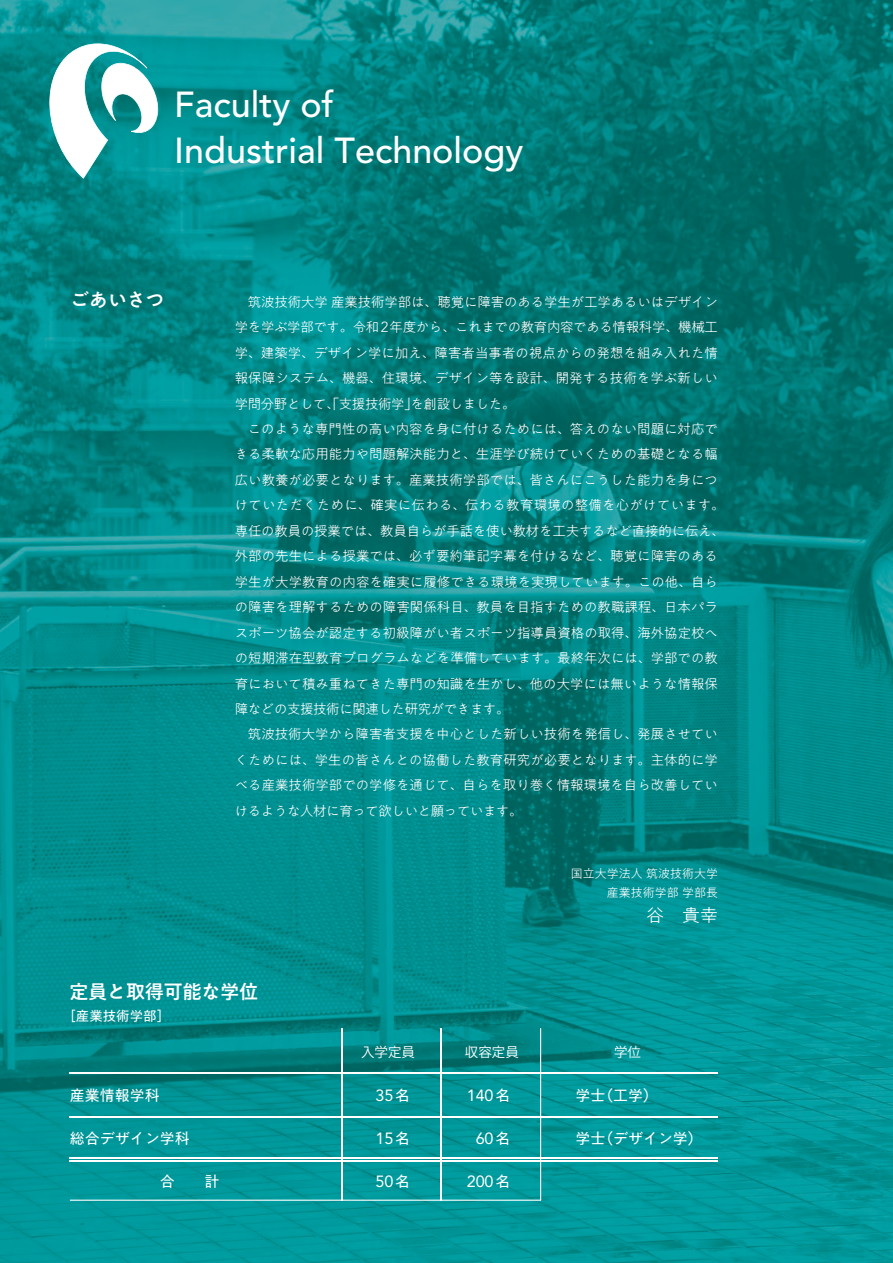
<style>
.page{position:relative;width:893px;height:1263px;background:#fff}
.page>*{position:absolute;margin:0;border:0;box-sizing:border-box;transform-origin:0 0}
.t1{font:500 35.85px/46.3px "Avenir";color:#fff}
.t2{font:19.5px "PA1 Gothic Std Medium 90 pv RKSJ H";letter-spacing:-.03em;color:#fff}
.t3{font:18px "PA1 Gothic Std Light 90 pv RKSJ H";color:#fff}
.t4{font:16.2px "Avenir";color:#fff}
.t5{font:15px "PA1 Gothic Std Regular 90 pv RKSJ H";color:#fff}
.t6{font:13.5px/25.5px "PA1 Gothic Std Light 90 pv RKSJ H";color:#fff}
.t7{font:13.5px "Koz Go Pr 6 N Regular 90 pv RKSJ H";color:#fff}
.t8{font:13.5px "PA1 Gothic Std Regular 90 pv RKSJ H";color:#fff}
.t9{font:12px/19.5px "PA1 Gothic Std Light 90 pv RKSJ H";color:#fff;text-align:right}
.s1{font-family:"Avenir";font-weight:300;font-size:14.55px}
.s2{font-family:"PA1 Gothic Std Regular 90 pv RKSJ H";font-size:15px}
</style>
<div class="page">
<img style="left:0;top:0;width:893px;height:1263px">
<hr style="left:70px;top:1072px;width:648px;height:1px;background:#fff">
<hr style="left:70px;top:1116px;width:648px;height:1px;background:#fff">
<hr style="left:70px;top:1157px;width:648px;height:1px;background:#fff">
<svg style="left:70px;top:1028px;width:471px;height:173px;background:#0e9596"></svg>
<hr style="left:70px;top:1161px;width:648px;height:1px;background:#fff">
<svg style="left:49px;top:42px;width:110px;height:137px"></svg>
<h1 class="t1" style="left:174px;top:79px;width:351px">Faculty of<br>Industrial Technology</h1>
<h2 class="t2" style="left:70px;top:288px;width:96px">ごあいさつ</h2>
<p class="t6" style="left:235px;top:290px;width:491px;text-indent:13px">筑波技術大学産業技術学部は、聴覚に障害のある学生が工学あるいはデザイン学を学ぶ学部です。令和<span class="s1">2</span>年度から、これまでの教育内容である情報科学、機械工学、建築学、デザイン学に加え、障害者当事者の視点からの発想を組み入れた情報保障システム、機器、住環境、デザイン等を設計、開発する技術を学ぶ新しい学問分野として、「支援技術学」を創設しました。<br>　このような専門性の高い内容を身に付けるためには、答えのない問題に対応できる柔軟な応用能力や問題解決能力と、生涯学び続けていくための基礎となる幅広い教養が必要となります。産業技術学部では、皆さんにこうした能力を身につけていただくために、確実に伝わる、伝わる教育環境の整備を心がけています。専任の教員の授業では、教員自らが手話を使い教材を工夫するなど直接的に伝え、外部の先生による授業では、必ず要約筆記字幕を付けるなど、聴覚に障害のある学生が大学教育の内容を確実に履修できる環境を実現しています。この他、自らの障害を理解するための障害関係科目、教員を目指すための教職課程、日本パラスポーツ協会が認定する初級障がい者スポーツ指導員資格の取得、海外協定校への短期滞在型教育プログラムなどを準備しています。最終年次には、学部での教育において積み重ねてきた専門の知識を生かし、他の大学には無いような情報保障などの支援技術に関連した研究ができます。</p>
<p class="t6" style="left:235px;top:722px;width:485px;text-align:justify;text-indent:13px">筑波技術大学から障害者支援を中心とした新しい技術を発信し、発展させていくためには、学生の皆さんとの協働した教育研究が必要となります。主体的に学べる産業技術学部での学修を通じて、自らを取り巻く情報環境を自ら改善していけるような人材に育って欲しいと願っています。</p>
<p class="t9" style="left:571px;top:864px;width:149px">国立大学法人筑波技術大学産業技術学部学部長</p>
<h3 class="t3" style="left:646px;top:905px;width:73px">谷　貴幸</h3>
<h2 class="t2" style="left:69px;top:980px;width:191px">定員と取得可能な学位</h2>
<p class="t8" style="left:62px;top:1008px;width:109px">［産業技術学部］</p>
<p class="t7" style="left:361px;top:1044px;width:55px">入学定員</p>
<p class="t7" style="left:465px;top:1044px;width:55px">収容定員</p>
<p class="t7" style="left:614px;top:1044px;width:28px">学位</p>
<p class="t5" style="left:70px;top:1087px;width:91px">産業情報学科</p>
<p class="t4" style="left:375px;top:1083px;width:36px">35<span class="s2">名</span></p>
<p class="t4" style="left:467px;top:1083px;width:45px">140<span class="s2">名</span></p>
<p class="t5" style="left:576px;top:1087px;width:84px">学士（工学）</p>
<p class="t5" style="left:70px;top:1130px;width:121px">総合デザイン学科</p>
<p class="t4" style="left:375px;top:1125px;width:36px">15<span class="s2">名</span></p>
<p class="t4" style="left:476px;top:1125px;width:36px">60<span class="s2">名</span></p>
<p class="t5" style="left:576px;top:1130px;width:129px">学士（デザイン学）</p>
<p class="t4" style="left:375px;top:1168px;width:36px">50<span class="s2">名</span></p>
<p class="t4" style="left:467px;top:1168px;width:45px">200<span class="s2">名</span></p>
</div>
